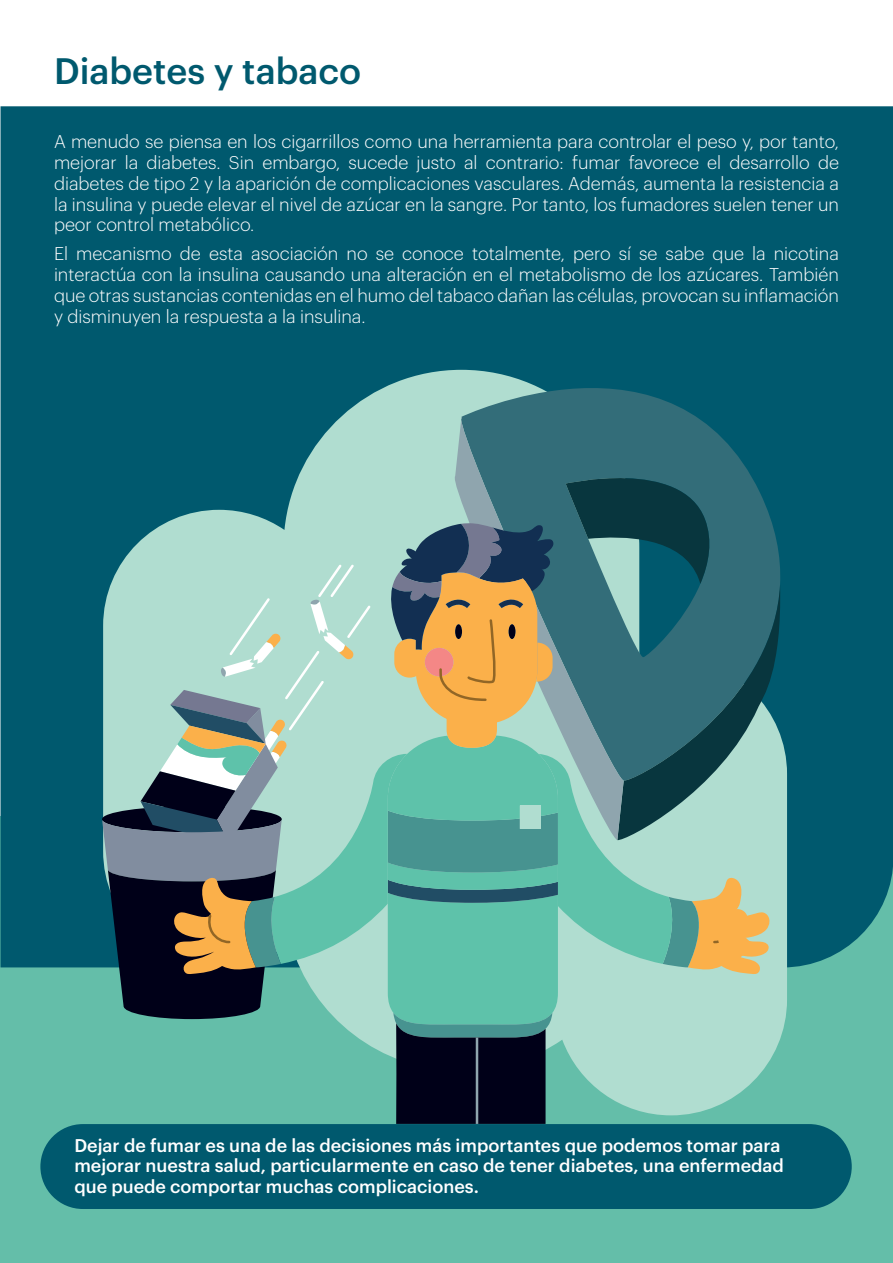
<style>
.page{position:relative;width:893px;height:1263px;background:#fff}
.page>*{position:absolute;margin:0;border:0;box-sizing:border-box;transform-origin:0 0}
.t1{font:36px "graphikmedium";color:#00596e}
.t2{font:300 18px/20.7px "Graphik";color:#fff;text-align:justify}
.t3{font:18px/20.7px "graphikmedium";color:#fff}
</style>
<div class="page">
<div style="left:0;top:816px;width:893px;height:447px;background:#64bea9"></div>
<div style="left:1px;top:106px;width:892px;height:861px;background:#00596e"></div>
<svg style="left:103px;top:370px;width:684px;height:669px;background:#327e8a"></svg>
<div style="left:40px;top:1124px;width:812px;height:85px;background:#00596e;border-radius:42px"></div>
<svg style="left:461px;top:388px;width:319px;height:69px;background:#296e7b"></svg>
<svg style="left:446px;top:420px;width:178px;height:37px;background:#407781"></svg>
<svg style="left:102px;top:457px;width:678px;height:667px"></svg>
<h1 class="t1" style="left:54px;top:43px;width:309px">Diabetes y tabaco</h1>
<p class="t2" style="left:54px;top:130px;width:787px">A menudo se piensa en los cigarrillos como una herramienta para controlar el peso y, por tanto, mejorar la diabetes. Sin embargo, sucede justo al contrario: fumar favorece el desarrollo de diabetes de tipo 2 y la aparición de complicaciones vasculares. Además, aumenta la resistencia a la insulina y puede elevar el nivel de azúcar en la sangre. Por tanto, los fumadores suelen tener un peor control metabólico.</p>
<p class="t2" style="left:54px;top:242px;width:786px">El mecanismo de esta asociación no se conoce totalmente, pero sí se sabe que la nicotina interactúa con la insulina causando una alteración en el metabolismo de los azúcares. También que otras sustancias contenidas en el humo del tabaco dañan las células, provocan su inflamación y disminuyen la respuesta a la insulina.</p>
<p class="t3" style="left:74px;top:1133px;width:711px">Dejar de fumar es una de las decisiones más importantes que podemos tomar para mejorar nuestra salud, particularmente en caso de tener diabetes, una enfermedad que puede comportar muchas complicaciones.</p>
</div>
